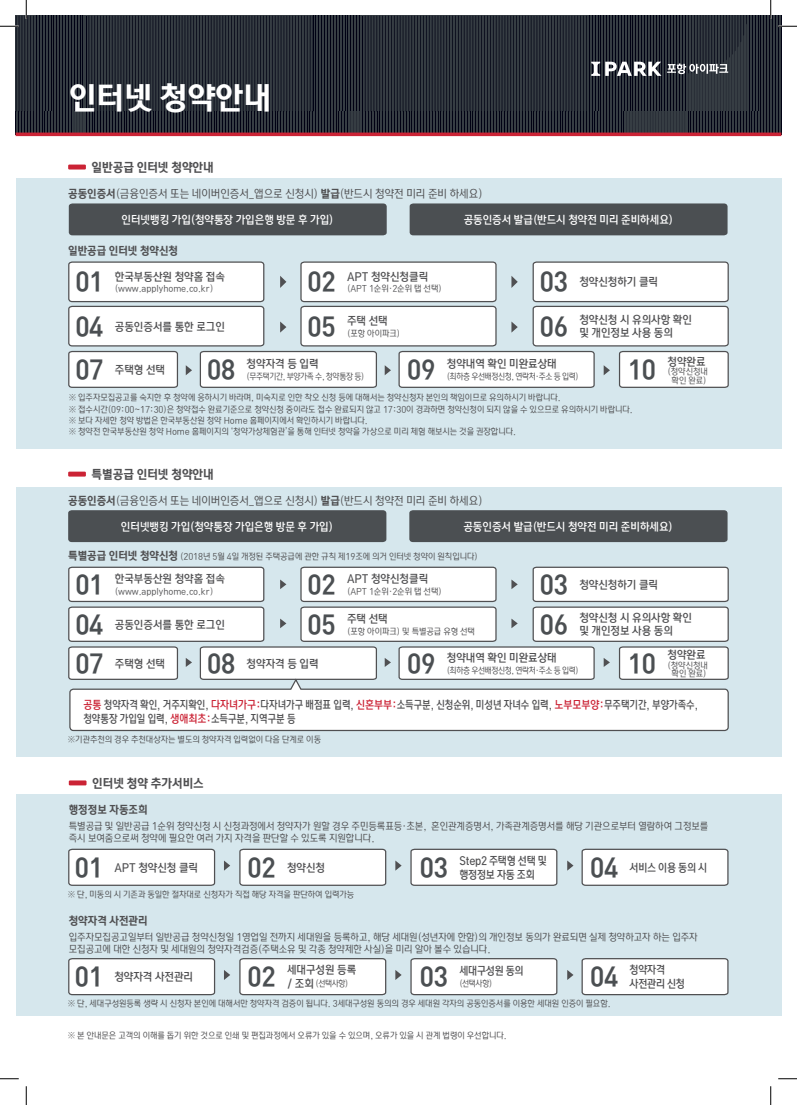
<style>
.page{position:relative;width:797px;height:1105px;background:#fff}
.page>*{position:absolute;margin:0;border:0;box-sizing:border-box;transform-origin:0 0}
.t1{font:31.25px "Rix Head PB";letter-spacing:-.01em;color:#fff}
.t2{font:25px "Rix Head PB";letter-spacing:-.01em;color:#4b4f52;scale:.95 1}
.t3{font:12.5px "Rix Head PB";letter-spacing:-.01em;color:#505052;scale:.95 1}
.t4{font:11.25px "Rix Head PM";letter-spacing:-.01em;color:#505052;scale:.95 1}
.t5{font:11.25px/13.8px "Rix Head PM";letter-spacing:-.01em;color:#505052;scale:.85 1}
.t6{font:11.25px "Rix Head PL";letter-spacing:-.01em;color:#505052;scale:.95 1}
.t7{font:11.25px "Rix Head PM";letter-spacing:-.01em;color:#fff;scale:.95 1}
.t8{font:11.25px "Rix Head PB";letter-spacing:-.01em;color:#505052;scale:.95 1}
.t9{font:11.25px "Rix Head PM";letter-spacing:-.01em;color:#505052;scale:.9 1}
.t10{font:11.25px/13.8px "Rix Head PM";letter-spacing:-.03em;color:#505052;scale:.9 1}
.t11{font:10px/12px "Rix Head PL";letter-spacing:-.01em;color:#505052;scale:.95 1}
.t12{font:8.75px/11.2px "Rix Head PL";letter-spacing:-.01em;color:#505052;scale:.95 1}
.t13{font:8.75px "Rix Head PL";letter-spacing:-.05em;color:#505052;scale:.9 1}
.t14{font:8.75px "Rix Head PL";letter-spacing:-.01em;color:#505052;scale:.9 1}
.s1{font-family:"Rix Head PB"}
.s2{font-family:"Rix Head PB";font-size:11.25px}
.s3{color:#cb2335}
.s4{font-family:"Rix Head PM";font-size:11.25px}
</style>
<div class="page">
<hr style="left:16px;top:133px;width:765px;height:3px;background:#cb2335">
<div style="left:16px;top:178px;width:765px;height:270px;background:#d6e7ed"></div>
<div style="left:68px;top:165px;width:18px;height:5px;background:#cb2335"></div>
<div style="left:69px;top:203px;width:318px;height:32px;background:#4b4f52"></div>
<div style="left:409px;top:203px;width:318px;height:32px;background:#4b4f52"></div>
<svg style="left:68px;top:261px;width:661px;height:127px"></svg>
<div style="left:16px;top:487px;width:765px;height:269px;background:#d6e7ed"></div>
<div style="left:68px;top:472px;width:18px;height:5px;background:#cb2335"></div>
<div style="left:68px;top:510px;width:318px;height:32px;background:#4b4f52"></div>
<div style="left:409px;top:510px;width:318px;height:32px;background:#4b4f52"></div>
<svg style="left:68px;top:566px;width:661px;height:113px"></svg>
<svg style="left:69px;top:677px;width:660px;height:55px"></svg>
<div style="left:16px;top:794px;width:765px;height:222px;background:#d6e7ed"></div>
<div style="left:69px;top:780px;width:17px;height:5px;background:#cb2335"></div>
<svg style="left:68px;top:848px;width:148px;height:38px;background:#eff0f0"></svg>
<svg style="left:239px;top:848px;width:148px;height:38px;background:#eff0f0"></svg>
<svg style="left:410px;top:848px;width:148px;height:38px;background:#eff0f0"></svg>
<svg style="left:581px;top:848px;width:148px;height:38px;background:#eff0f0"></svg>
<svg style="left:567px;top:860px;width:6px;height:11px"></svg>
<svg style="left:395px;top:860px;width:6px;height:11px"></svg>
<svg style="left:224px;top:860px;width:6px;height:11px"></svg>
<svg style="left:68px;top:958px;width:148px;height:38px;background:#eff0f0"></svg>
<svg style="left:239px;top:958px;width:148px;height:38px;background:#eff0f0"></svg>
<svg style="left:410px;top:958px;width:148px;height:38px;background:#eff0f0"></svg>
<svg style="left:581px;top:958px;width:148px;height:38px;background:#eff0f0"></svg>
<svg style="left:567px;top:970px;width:6px;height:10px"></svg>
<svg style="left:395px;top:970px;width:6px;height:10px"></svg>
<svg style="left:224px;top:970px;width:6px;height:10px"></svg>
<svg style="left:0;top:1078px;width:19px;height:1px"></svg>
<svg style="left:778px;top:1078px;width:19px;height:1px"></svg>
<svg style="left:25px;top:1086px;width:2px;height:19px"></svg>
<svg style="left:0;top:0;width:797px;height:134px"></svg>
<svg style="left:770px;top:1086px;width:1px;height:19px"></svg>
<h1 class="t1" style="left:69px;top:81px;width:204px">인터넷 청약안내</h1>
<h3 class="t3" style="left:92px;top:160px;width:130px">일반공급 인터넷 청약안내</h3>
<p class="t6" style="left:68px;top:188px;width:438px"><span class="s1">공동인증서</span>(금융인증서 또는 네이버인증서_앱으로 신청시) <span class="s1">발급</span>(반드시 청약전 미리 준비 하세요)</p>
<p class="t7" style="left:122px;top:213px;width:225px">인터넷뱅킹 가입(청약통장 가입은행 방문 후 가입)</p>
<p class="t7" style="left:464px;top:213px;width:222px">공동인증서 발급(반드시 청약전 미리 준비하세요)</p>
<p class="t8" style="left:68px;top:244px;width:117px">일반공급 인터넷 청약신청</p>
<h2 class="t2" style="left:75px;top:268px;width:31px">01</h2>
<p class="t4" style="left:115px;top:270px;width:117px">한국부동산원 청약홈 접속</p>
<p class="t12" style="left:115px;top:283px;width:105px">(www.applyhome.co.kr)</p>
<h2 class="t2" style="left:307px;top:268px;width:31px">02</h2>
<p class="t4" style="left:347px;top:270px;width:87px">APT 청약신청클릭</p>
<p class="t12" style="left:347px;top:283px;width:101px">(APT 1순위·2순위 탭 선택)</p>
<h2 class="t2" style="left:539px;top:268px;width:31px">03</h2>
<p class="t4" style="left:579px;top:276px;width:84px">청약신청하기 클릭</p>
<h2 class="t2" style="left:75px;top:313px;width:31px">04</h2>
<p class="t4" style="left:115px;top:320px;width:117px">공동인증서를 통한 로그인</p>
<h2 class="t2" style="left:307px;top:313px;width:31px">05</h2>
<p class="t4" style="left:347px;top:314px;width:44px">주택 선택</p>
<p class="t12" style="left:347px;top:328px;width:57px">(포항 아이파크)</p>
<h2 class="t2" style="left:539px;top:313px;width:31px">06</h2>
<p class="t4" style="left:579px;top:313px;width:120px">청약신청 시 유의사항 확인</p>
<p class="t4" style="left:579px;top:327px;width:100px">및 개인정보 사용 동의</p>
<h2 class="t2" style="left:75px;top:356px;width:31px">07</h2>
<p class="t4" style="left:115px;top:363px;width:54px">주택형 선택</p>
<h2 class="t2" style="left:207px;top:356px;width:31px">08</h2>
<p class="t4" style="left:247px;top:358px;width:77px">청약자격 등 입력</p>
<p class="t13" style="left:247px;top:372px;width:132px">(무주택기간, 부양가족 수, 청약통장 등)</p>
<h2 class="t2" style="left:407px;top:356px;width:31px">09</h2>
<p class="t4" style="left:447px;top:358px;width:117px">청약내역 확인 미완료상태</p>
<p class="t13" style="left:447px;top:372px;width:148px">(최하층 우선배정신청, 연락처·주소 등 입력)</p>
<h2 class="t2" style="left:628px;top:356px;width:31px">10</h2>
<p class="t4" style="left:667px;top:355px;width:42px">청약완료</p>
<p class="t12" style="left:667px;top:366px;width:44px">(청약신청내</p>
<p class="t12" style="left:671px;top:375px;width:38px">확인 완료)</p>
<p class="t12" style="left:69px;top:392px;width:595px">※ 입주자모집공고를 숙지한 후 청약에 응하시기 바라며, 미숙지로 인한 착오 신청 등에 대해서는 청약신청자 본인의 책임이므로 유의하시기 바랍니다.<br>※ 접수시간(09:00~17:30)은 청약접수 완료기준으로 청약신청 중이라도 접수 완료되지 않고 17:30이 경과하면 청약신청이 되지 않을 수 있으므로 유의하시기 바랍니다. ※ 보다 자세한 청약 방법은 한국부동산원 청약 Home 홈페이지에서 확인하시기 바랍니다.<br>※ 청약전 한국부동산원 청약 Home 홈페이지의 ‘청약가상체험관’을 통해 인터넷 청약을 가상으로 미리 체험 해보시는 것을 권장합니다.</p>
<h3 class="t3" style="left:92px;top:467px;width:130px">특별공급 인터넷 청약안내</h3>
<p class="t6" style="left:68px;top:495px;width:438px"><span class="s1">공동인증서</span>(금융인증서 또는 네이버인증서_앱으로 신청시) <span class="s1">발급</span>(반드시 청약전 미리 준비 하세요)</p>
<p class="t7" style="left:121px;top:520px;width:225px">인터넷뱅킹 가입(청약통장 가입은행 방문 후 가입)</p>
<p class="t7" style="left:463px;top:520px;width:222px">공동인증서 발급(반드시 청약전 미리 준비하세요)</p>
<p class="t12" style="left:68px;top:550px;width:433px"><span class="s2">특별공급 인터넷 청약신청</span> (2018년 5월 4일 개정된 주택공급에 관한 규칙 제19조에 의거 인터넷 청약이 원칙입니다)</p>
<h2 class="t2" style="left:75px;top:571px;width:31px">01</h2>
<p class="t4" style="left:115px;top:573px;width:117px">한국부동산원 청약홈 접속</p>
<p class="t12" style="left:115px;top:586px;width:105px">(www.applyhome.co.kr)</p>
<h2 class="t2" style="left:307px;top:571px;width:31px">02</h2>
<p class="t4" style="left:347px;top:573px;width:87px">APT 청약신청클릭</p>
<p class="t12" style="left:347px;top:586px;width:101px">(APT 1순위·2순위 탭 선택)</p>
<h2 class="t2" style="left:539px;top:571px;width:31px">03</h2>
<p class="t4" style="left:579px;top:578px;width:84px">청약신청하기 클릭</p>
<h2 class="t2" style="left:75px;top:611px;width:31px">04</h2>
<p class="t4" style="left:115px;top:618px;width:117px">공동인증서를 통한 로그인</p>
<h2 class="t2" style="left:307px;top:611px;width:31px">05</h2>
<p class="t4" style="left:347px;top:613px;width:44px">주택 선택</p>
<p class="t12" style="left:347px;top:626px;width:136px">(포항 아이파크) 및 특별공급 유형 선택</p>
<h2 class="t2" style="left:539px;top:611px;width:31px">06</h2>
<p class="t4" style="left:579px;top:611px;width:120px">청약신청 시 유의사항 확인</p>
<p class="t4" style="left:579px;top:625px;width:100px">및 개인정보 사용 동의</p>
<p class="t4" style="left:667px;top:649px;width:42px">청약완료</p>
<p class="t12" style="left:667px;top:660px;width:44px">(청약신청내</p>
<p class="t4" style="left:447px;top:651px;width:117px">청약내역 확인 미완료상태</p>
<h2 class="t2" style="left:75px;top:650px;width:31px">07</h2>
<p class="t4" style="left:115px;top:657px;width:54px">주택형 선택</p>
<h2 class="t2" style="left:207px;top:650px;width:31px">08</h2>
<p class="t4" style="left:247px;top:657px;width:77px">청약자격 등 입력</p>
<h2 class="t2" style="left:407px;top:650px;width:31px">09</h2>
<h2 class="t2" style="left:628px;top:650px;width:31px">10</h2>
<p class="t13" style="left:447px;top:665px;width:148px">(최하층 우선배정신청, 연락처·주소 등 입력)</p>
<p class="t12" style="left:671px;top:668px;width:38px">확인 완료)</p>
<p class="t5" style="left:83px;top:698px;width:724px"><span class="s3">공통</span> 청약자격 확인, 거주지확인, <span class="s3">다자녀가구:</span>다자녀가구 배점표 입력, <span class="s3">신혼부부:</span>소득구분, 신청순위, 미성년 자녀수 입력, <span class="s3">노부모부양:</span>무주택기간, 부양가족수, 청약통장 가입일 입력, <span class="s3">생애최초:</span>소득구분, 지역구분 등</p>
<p class="t12" style="left:68px;top:734px;width:268px">※기관추천의 경우 추천대상자는 별도의 청약자격 입력없이 다음 단계로 이동</p>
<h3 class="t3" style="left:92px;top:776px;width:119px">인터넷 청약 추가서비스</h3>
<p class="t8" style="left:69px;top:804px;width:84px">행정정보 자동조희</p>
<p class="t11" style="left:69px;top:820px;width:675px">특별공급 및 일반공급 1순위 청약신청 시 신청과정에서 청약자가 원할 경우 주민등록표등·초본, 혼인관계증명서, 가족관계증명서를 해당 기관으로부터 열람하여 그정보를 즉시 보여줌으로써 청약에 필요한 여러 가지 자격을 판단할 수 있도록 지원합니다.</p>
<p class="t4" style="left:114px;top:861px;width:90px">APT 청약신청 클릭</p>
<p class="t4" style="left:287px;top:861px;width:42px">청약신청</p>
<p class="t10" style="left:459px;top:854px;width:99px">Step2 주택형 선택 및 행정정보 자동 조회</p>
<h2 class="t2" style="left:75px;top:854px;width:31px">01</h2>
<h2 class="t2" style="left:247px;top:854px;width:31px">02</h2>
<h2 class="t2" style="left:420px;top:854px;width:31px">03</h2>
<h2 class="t2" style="left:590px;top:854px;width:31px">04</h2>
<p class="t9" style="left:629px;top:861px;width:88px">서비스 이용 동의 시</p>
<p class="t12" style="left:68px;top:889px;width:303px">※ 단, 미동의 시 기존과 동일한 절차대로 신청자가 직접 해당 자격을 판단하여 입력가능</p>
<p class="t8" style="left:69px;top:914px;width:84px">청약자격 사전관리</p>
<p class="t11" style="left:69px;top:931px;width:663px">입주자모집공고일부터 일반공급 청약신청일 1영업일 전까지 세대원을 등록하고, 해당 세대원(성년자에 한함)의 개인정보 동의가 완료되면 실제 청약하고자 하는 입주자 모집공고에 대한 신청자 및 세대원의 청약자격검증(주택소유 및 각종 청약제한 사실)을 미리 알아 볼수 있습니다.</p>
<p class="t4" style="left:287px;top:964px;width:74px">세대구성원 등록</p>
<p class="t14" style="left:287px;top:979px;width:70px"><span class="s4">/ 조회</span> (선택사항)</p>
<p class="t9" style="left:459px;top:965px;width:73px">세대구성원 동의</p>
<p class="t14" style="left:459px;top:979px;width:38px">(선택사항)</p>
<h2 class="t2" style="left:75px;top:963px;width:31px">01</h2>
<h2 class="t2" style="left:247px;top:963px;width:31px">02</h2>
<h2 class="t2" style="left:420px;top:963px;width:31px">03</h2>
<h2 class="t2" style="left:590px;top:963px;width:31px">04</h2>
<p class="t4" style="left:114px;top:971px;width:84px">청약자격 사전관리</p>
<p class="t12" style="left:68px;top:998px;width:573px">※ 단, 세대구성원등록 생략 시 신청자 본인에 대해서만 청약자격 검증이 됩니다. 3세대구성원 동의의 경우 세대원 각자의 공동인증서를 이용한 세대원 인증이 필요함.</p>
<p class="t12" style="left:68px;top:1030px;width:463px">※ 본 안내문은 고객의 이해를 돕기 위한 것으로 인쇄 및 편집과정에서 오류가 있을 수 있으며, 오류가 있을 시 관계 법령이 우선합니다.</p>
<p class="t9" style="left:629px;top:964px;width:41px">청약자격</p>
<p class="t9" style="left:629px;top:977px;width:63px">사전관리 신청</p>
</div>
